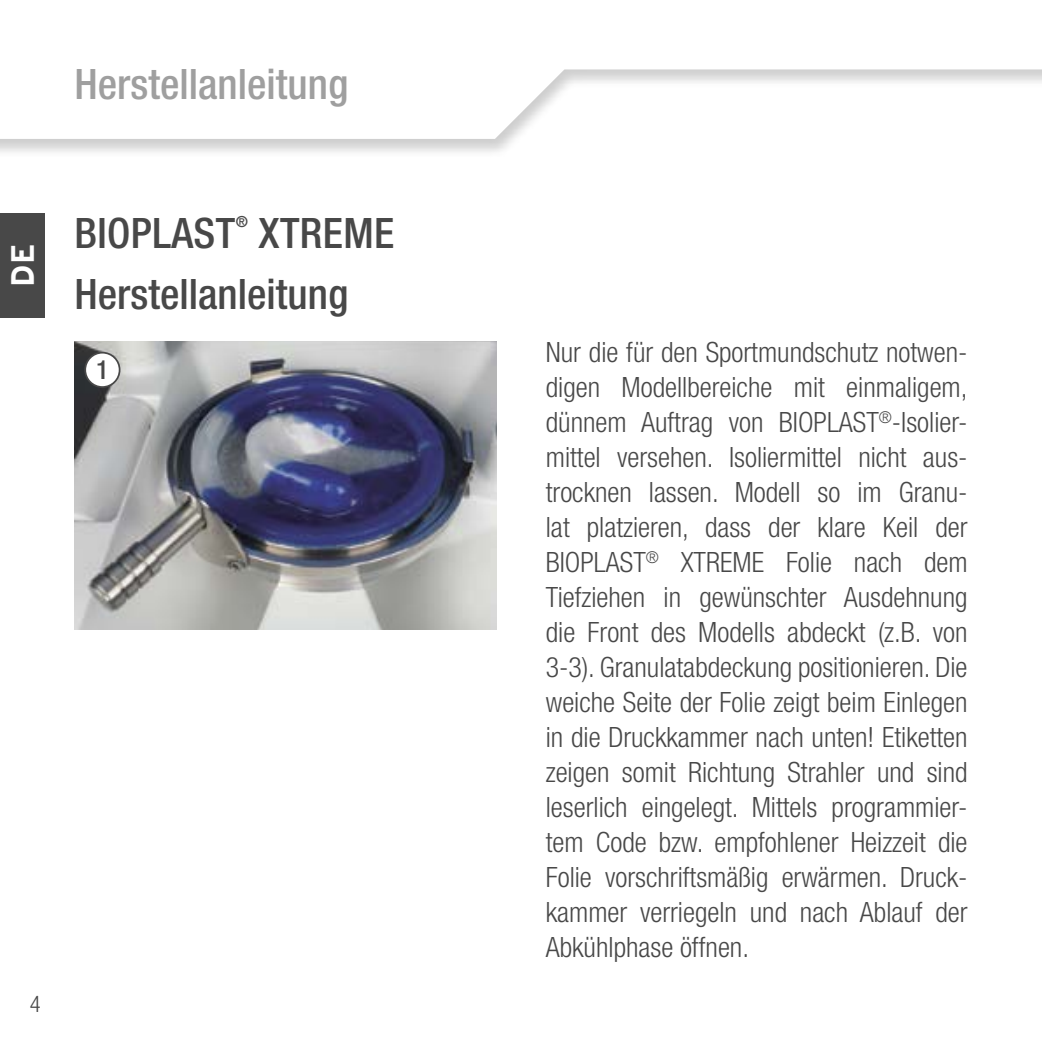
<style>
.page{position:relative;width:1042px;height:1042px;background:#fff}
.page>*{position:absolute;margin:0;border:0;box-sizing:border-box;transform-origin:0 0}
.t1{font:500 condensed 42px/60.2px "Helvetica Neue LT Pro";color:#484848}
.t2{font:500 condensed 42px "Helvetica Neue LT Pro";color:#9f9f9f}
.t3{font:700 31.5px "Interstate";color:#fff}
.t4{font:300 condensed 28px/35px "Helvetica Neue LT Pro";color:#484848;text-align:justify}
.t5{font:500 condensed 26.25px "Helvetica Neue LT Pro";color:#484848}
.t6{font:300 condensed 22.75px "Helvetica Neue LT Pro";color:#484848}
.t7{font:500 condensed 15.4px "Helvetica Neue LT Pro";color:#484848}
</style>
<div class="page">
<div style="left:0;top:0;width:1042px;height:158px;background:#000;opacity:.2"></div>
<svg style="left:0;top:0;width:1042px;height:139px"></svg>
<img style="left:74px;top:342px;width:422px;height:288px">
<div style="left:0;top:213px;width:45px;height:104px;background:#484848"></div>
<div style="left:85px;top:353px;width:35px;height:34px;background:#fff;border-radius:50%"></div>
<div style="left:84px;top:352px;width:36px;height:36px;border:2px solid #484848;border-radius:50%"></div>
<h1 class="t2" style="left:74px;top:59px;width:275px">Herstellanleitung</h1>
<p class="t3" style="left:5px;top:287px;width:45px;rotate:-90deg">DE</p>
<h1 class="t1" style="left:74px;top:203px;width:162px">BIOPLAST</h1>
<p class="t7" style="left:236px;top:213px;width:14px">®</p>
<h1 class="t1" style="left:74px;top:203px;width:321px;text-indent:184px">XTREME<br>Herstellanleitung</h1>
<p class="t5" style="left:96px;top:354px;width:14px">1</p>
<p class="t6" style="left:30px;top:991px;width:12px">4</p>
<p class="t4" style="left:546px;top:334px;width:423px">Nur die für den Sportmundschutz notwen&shy;digen Modellbereiche mit einmaligem, dünnem Auftrag von BIOPLAST<sup>®</sup>-Isolier&shy;mittel versehen. Isoliermittel nicht aus&shy;trocknen lassen. Modell so im Granu&shy;lat platzieren, dass der klare Keil der BIOPLAST<sup>®</sup> XTREME Folie nach dem Tiefziehen in gewünschter Ausdehnung die Front des Modells abdeckt (z.B. von 3-3). Granulatabdeckung positionieren. Die weiche Seite der Folie zeigt beim Einlegen in die Druckkammer nach unten! Etiketten zeigen somit Richtung Strahler und sind leserlich eingelegt. Mittels programmier&shy;tem Code bzw. empfohlener Heizzeit die Folie vorschriftsmäßig erwärmen. Druck&shy;kammer verriegeln und nach Ablauf der Abkühlphase öffnen.</p>
</div>
